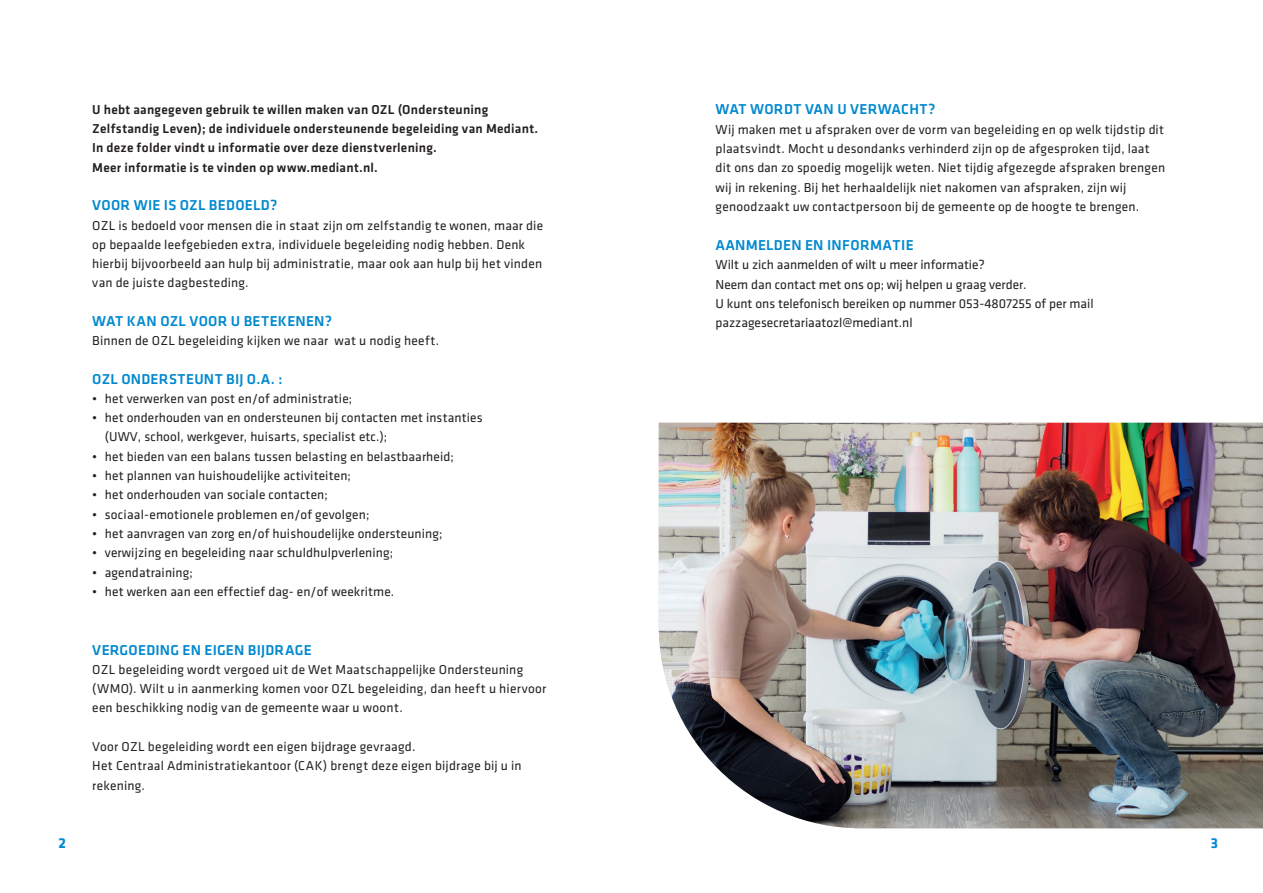
<style>
.page{position:relative;width:1263px;height:893px;background:#fff}
.page>*{position:absolute;margin:0;border:0;box-sizing:border-box;transform-origin:0 0}
.t1{font:500 14.85px "Klavika Basic";letter-spacing:.015em;color:#0089cf}
.t2{font:700 14.85px "Klavika Basic";color:#0089cf}
.t3{font:13.35px/19.4px "Klavika Basic";letter-spacing:.01em;color:#231f20}
.t4{font:500 13.35px/19.4px "Klavika Basic";letter-spacing:.02em;color:#231f20}
</style>
<div class="page">
<img style="left:659px;top:423px;width:604px;height:405px">
<p class="t4" style="left:92px;top:99px;width:447px">U hebt aangegeven gebruik te willen maken van OZL (Ondersteuning Zelfstandig Leven); de individuele ondersteunende begeleiding van Mediant.<br>In deze folder vindt u informatie over deze dienstverlening.<br>Meer informatie is te vinden op www.mediant.nl.</p>
<p class="t1" style="left:92px;top:195px;width:187px">VOOR WIE IS OZL BEDOELD?</p>
<p class="t3" style="left:92px;top:215px;width:452px">OZL is bedoeld voor mensen die in staat zijn om zelfstandig te wonen, maar die op bepaalde leefgebieden extra, individuele begeleiding nodig hebben. Denk hierbij bijvoorbeeld aan hulp bij administratie, maar ook aan hulp bij het vinden van de juiste dagbesteding.</p>
<p class="t1" style="left:92px;top:311px;width:241px">WAT KAN OZL VOOR U BETEKENEN?</p>
<p class="t3" style="left:92px;top:331px;width:349px">Binnen de OZL begeleiding kijken we naar wat u nodig heeft.</p>
<p class="t1" style="left:92px;top:369px;width:192px">OZL ONDERSTEUNT BIJ O.A. :</p>
<p class="t3" style="left:92px;top:389px;width:262px">• het verwerken van post en/of administratie;</p>
<p class="t3" style="left:105px;top:408px;width:379px;text-indent:-13px">• het onderhouden van en ondersteunen bij contacten met instanties (UWV, school, werkgever, huisarts, specialist etc.);</p>
<p class="t3" style="left:92px;top:446px;width:363px">• het bieden van een balans tussen belasting en belastbaarheid;</p>
<p class="t3" style="left:92px;top:466px;width:260px">• het plannen van huishoudelijke activiteiten;</p>
<p class="t3" style="left:92px;top:485px;width:237px">• het onderhouden van sociale contacten;</p>
<p class="t3" style="left:92px;top:504px;width:279px">• sociaal-emotionele problemen en/of gevolgen;</p>
<p class="t3" style="left:92px;top:523px;width:352px">• het aanvragen van zorg en/of huishoudelijke ondersteuning;</p>
<p class="t3" style="left:92px;top:543px;width:302px">• verwijzing en begeleiding naar schuldhulpverlening;</p>
<p class="t3" style="left:92px;top:562px;width:102px">• agendatraining;</p>
<p class="t3" style="left:92px;top:581px;width:304px">• het werken aan een effectief dag- en/of weekritme.</p>
<p class="t1" style="left:92px;top:639px;width:221px">VERGOEDING EN EIGEN BIJDRAGE</p>
<p class="t3" style="left:92px;top:659px;width:455px">OZL begeleiding wordt vergoed uit de Wet Maatschappelijke Ondersteuning (WMO). Wilt u in aanmerking komen voor OZL begeleiding, dan heeft u hiervoor een beschikking nodig van de gemeente waar u woont.</p>
<p class="t3" style="left:92px;top:736px;width:431px">Voor OZL begeleiding wordt een eigen bijdrage gevraagd.<br>Het Centraal Administratiekantoor (CAK) brengt deze eigen bijdrage bij u in rekening.</p>
<p class="t1" style="left:716px;top:99px;width:221px">WAT WORDT VAN U VERWACHT?</p>
<p class="t3" style="left:716px;top:119px;width:451px">Wij maken met u afspraken over de vorm van begeleiding en op welk tijdstip dit plaatsvindt. Mocht u desondanks verhinderd zijn op de afgesproken tijd, laat dit ons dan zo spoedig mogelijk weten. Niet tijdig afgezegde afspraken brengen wij in rekening. Bij het herhaaldelijk niet nakomen van afspraken, zijn wij genoodzaakt uw contactpersoon bij de gemeente op de hoogte te brengen.</p>
<p class="t1" style="left:716px;top:235px;width:200px">AANMELDEN EN INFORMATIE</p>
<p class="t3" style="left:716px;top:255px;width:380px">Wilt u zich aanmelden of wilt u meer informatie?<br>Neem dan contact met ons op; wij helpen u graag verder.<br>U kunt ons telefonisch bereiken op nummer 053-4807255 of per mail pazzagesecretariaatozl@mediant.nl</p>
<p class="t2" style="left:59px;top:832px;width:9px">2</p>
<p class="t2" style="left:1211px;top:832px;width:9px">3</p>
</div>
